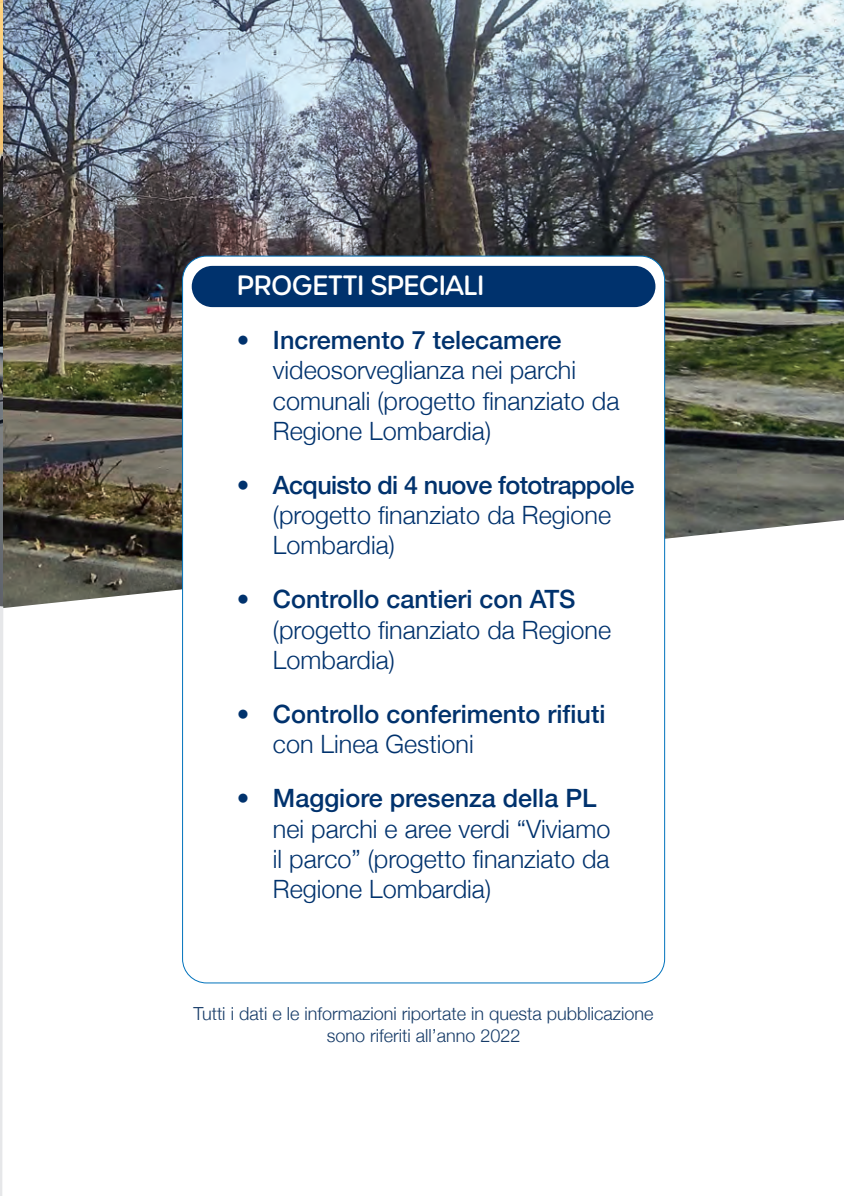
<style>
.page{position:relative;width:844px;height:1196px;background:#fff}
.page>*{position:absolute;margin:0;border:0;box-sizing:border-box;transform-origin:0 0}
.t1{font:500 27px "Urbane Rounded";letter-spacing:-.025em;color:#fff}
.t2{font:300 25.2px/30.2px "Helvetica Neue";color:#00326d}
.t3{font:500 25.2px "Helvetica Neue";color:#00326d}
.t4{font:500 25.2px "Helvetica Neue";letter-spacing:-.025em;color:#00326d}
.t5{font:300 18px/21.6px "Helvetica Neue";color:#163b68;text-align:center}
</style>
<div class="page">
<img style="left:2px;top:0;width:842px;height:519px">
<svg style="left:2px;top:519px;width:842px;height:465px"></svg>
<img style="left:0;top:4px;width:2px;height:600px">
<div style="left:183px;top:256px;width:481px;height:726px;background:#fff;border-radius:24px"></div>
<div style="left:192px;top:266px;width:463px;height:41px;background:#00326d;border-radius:21px"></div>
<svg style="left:0;top:0;width:4px;height:4px"></svg>
<svg style="left:0;top:604px;width:4px;height:592px"></svg>
<svg style="left:840px;top:0;width:4px;height:4px"></svg>
<p class="t1" style="left:237px;top:267px;width:249px">PROGETTI SPECIALI</p>
<p class="t3" style="left:237px;top:320px;width:326px">• Incremento 7 telecamere</p>
<p class="t2" style="left:273px;top:353px;width:348px">videosorveglianza nei parchi comunali (progetto finanziato da<br>Regione Lombardia)</p>
<p class="t4" style="left:237px;top:464px;width:399px">• Acquisto di 4 nuove fototrappole</p>
<p class="t2" style="left:273px;top:498px;width:340px">(progetto finanziato da Regione<br>Lombardia)</p>
<p class="t3" style="left:237px;top:579px;width:340px">• Controllo cantieri con ATS</p>
<p class="t2" style="left:273px;top:612px;width:340px">(progetto finanziato da Regione<br>Lombardia)</p>
<p class="t3" style="left:237px;top:693px;width:370px">• Controllo conferimento rifiuti</p>
<p class="t2" style="left:273px;top:727px;width:202px">con Linea Gestioni</p>
<p class="t3" style="left:237px;top:778px;width:361px">• Maggiore presenza della PL</p>
<p class="t2" style="left:273px;top:811px;width:339px;text-align:justify">nei parchi e aree verdi “Viviamo il parco” (progetto finanziato da Regione Lombardia)</p>
<p class="t5" style="left:194px;top:1001px;width:461px">Tutti i dati e le informazioni riportate in questa pubblicazione sono riferiti all’anno 2022</p>
</div>
